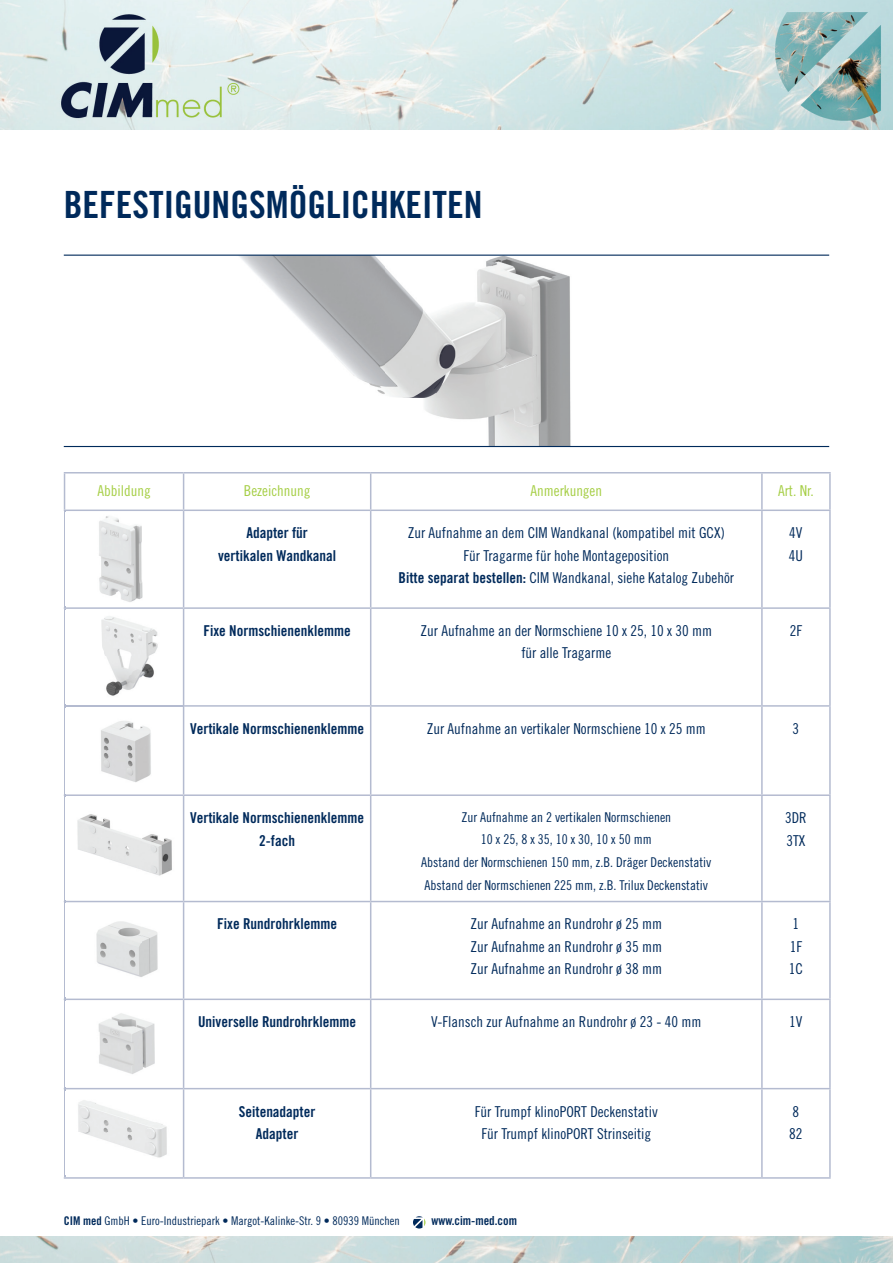
<style>
.page{position:relative;width:893px;height:1263px;background:#fff}
.page>*{position:absolute;margin:0;border:0;box-sizing:border-box;transform-origin:0 0}
.t1{font:37.5px "Trade Gothic LT Std Bd Cn 20";color:#002a5b}
.t2{font:15px/22.5px "Trade Gothic LT Std Cn 18";color:#002a5b}
.t3{font:15px/22.5px "Trade Gothic LT Std Bd Cn 20";color:#002a5b;text-align:center}
.t4{font:15px "Trade Gothic LT Std Cn 18";color:#a5ce44}
.t5{font:13.5px/22.5px "Trade Gothic LT Std Cn 18";color:#002a5b;text-align:center}
.t6{font:12.45px "Trade Gothic LT Std Bd Cn 20";color:#002a5b}
.t7{font:12px "Trade Gothic LT Std Cn 18";color:#002a5b}
.s1{font-family:"Trade Gothic LT Std Bd Cn 20"}
</style>
<div class="page">
<img style="left:0;top:0;width:893px;height:130px">
<img style="left:0;top:1237px;width:893px;height:26px">
<svg style="left:413px;top:1216px;width:12px;height:12px"></svg>
<img style="left:89px;top:256px;width:544px;height:190px">
<hr style="left:64px;top:255px;width:765px;height:1px;background:#002a5b">
<hr style="left:64px;top:446px;width:765px;height:1px;background:#002a5b">
<hr style="left:64px;top:472px;width:120px;height:1px;background:#b4bbd0">
<hr style="left:64px;top:473px;width:1px;height:36px;background:#b4bbd0">
<hr style="left:184px;top:472px;width:187px;height:1px;background:#b4bbd0">
<hr style="left:183px;top:473px;width:1px;height:36px;background:#b4bbd0">
<hr style="left:371px;top:472px;width:391px;height:1px;background:#b4bbd0">
<hr style="left:762px;top:472px;width:69px;height:1px;background:#b4bbd0">
<hr style="left:64px;top:998px;width:120px;height:2px;background:#b4bbd0">
<hr style="left:184px;top:998px;width:187px;height:2px;background:#b4bbd0">
<hr style="left:371px;top:998px;width:391px;height:2px;background:#b4bbd0">
<hr style="left:762px;top:998px;width:69px;height:2px;background:#b4bbd0">
<hr style="left:64px;top:1088px;width:120px;height:1px;background:#b4bbd0">
<hr style="left:184px;top:1088px;width:187px;height:1px;background:#b4bbd0">
<hr style="left:371px;top:1088px;width:391px;height:1px;background:#b4bbd0">
<hr style="left:762px;top:1088px;width:69px;height:1px;background:#b4bbd0">
<hr style="left:64px;top:1177px;width:120px;height:2px;background:#b4bbd0">
<hr style="left:184px;top:1177px;width:187px;height:2px;background:#b4bbd0">
<hr style="left:371px;top:1177px;width:391px;height:2px;background:#b4bbd0">
<hr style="left:762px;top:1177px;width:69px;height:2px;background:#b4bbd0">
<hr style="left:64px;top:509px;width:120px;height:2px;background:#b4bbd0">
<hr style="left:184px;top:509px;width:187px;height:2px;background:#b4bbd0">
<hr style="left:371px;top:509px;width:391px;height:2px;background:#b4bbd0">
<hr style="left:762px;top:509px;width:69px;height:2px;background:#b4bbd0">
<hr style="left:64px;top:607px;width:120px;height:2px;background:#b4bbd0">
<hr style="left:184px;top:607px;width:187px;height:2px;background:#b4bbd0">
<hr style="left:371px;top:607px;width:391px;height:2px;background:#b4bbd0">
<hr style="left:762px;top:607px;width:69px;height:2px;background:#b4bbd0">
<hr style="left:64px;top:705px;width:120px;height:2px;background:#b4bbd0">
<hr style="left:184px;top:705px;width:187px;height:2px;background:#b4bbd0">
<hr style="left:371px;top:705px;width:391px;height:2px;background:#b4bbd0">
<hr style="left:762px;top:705px;width:69px;height:2px;background:#b4bbd0">
<hr style="left:64px;top:794px;width:120px;height:2px;background:#b4bbd0">
<hr style="left:184px;top:794px;width:187px;height:2px;background:#b4bbd0">
<hr style="left:371px;top:794px;width:391px;height:2px;background:#b4bbd0">
<hr style="left:762px;top:794px;width:69px;height:2px;background:#b4bbd0">
<hr style="left:64px;top:901px;width:120px;height:1px;background:#b4bbd0">
<hr style="left:184px;top:901px;width:187px;height:1px;background:#b4bbd0">
<hr style="left:371px;top:901px;width:391px;height:1px;background:#b4bbd0">
<hr style="left:762px;top:901px;width:69px;height:1px;background:#b4bbd0">
<hr style="left:370px;top:473px;width:1px;height:36px;background:#b4bbd0">
<hr style="left:761px;top:473px;width:2px;height:36px;background:#b4bbd0">
<hr style="left:829px;top:473px;width:2px;height:36px;background:#b4bbd0">
<hr style="left:64px;top:511px;width:1px;height:96px;background:#b4bbd0">
<hr style="left:183px;top:511px;width:1px;height:96px;background:#b4bbd0">
<hr style="left:370px;top:511px;width:1px;height:96px;background:#b4bbd0">
<hr style="left:761px;top:511px;width:2px;height:96px;background:#b4bbd0">
<hr style="left:829px;top:511px;width:2px;height:96px;background:#b4bbd0">
<hr style="left:64px;top:609px;width:1px;height:96px;background:#b4bbd0">
<hr style="left:183px;top:609px;width:1px;height:96px;background:#b4bbd0">
<hr style="left:370px;top:609px;width:1px;height:96px;background:#b4bbd0">
<hr style="left:761px;top:609px;width:2px;height:96px;background:#b4bbd0">
<hr style="left:829px;top:609px;width:2px;height:96px;background:#b4bbd0">
<hr style="left:64px;top:707px;width:1px;height:87px;background:#b4bbd0">
<hr style="left:183px;top:707px;width:1px;height:87px;background:#b4bbd0">
<hr style="left:370px;top:707px;width:1px;height:87px;background:#b4bbd0">
<hr style="left:761px;top:707px;width:2px;height:87px;background:#b4bbd0">
<hr style="left:829px;top:707px;width:2px;height:87px;background:#b4bbd0">
<hr style="left:64px;top:796px;width:1px;height:105px;background:#b4bbd0">
<hr style="left:183px;top:796px;width:1px;height:105px;background:#b4bbd0">
<hr style="left:370px;top:796px;width:1px;height:105px;background:#b4bbd0">
<hr style="left:761px;top:796px;width:2px;height:105px;background:#b4bbd0">
<hr style="left:829px;top:796px;width:2px;height:105px;background:#b4bbd0">
<hr style="left:64px;top:902px;width:1px;height:96px;background:#b4bbd0">
<hr style="left:183px;top:902px;width:1px;height:96px;background:#b4bbd0">
<hr style="left:370px;top:902px;width:1px;height:96px;background:#b4bbd0">
<hr style="left:761px;top:902px;width:2px;height:96px;background:#b4bbd0">
<hr style="left:829px;top:902px;width:2px;height:96px;background:#b4bbd0">
<hr style="left:64px;top:1000px;width:1px;height:88px;background:#b4bbd0">
<hr style="left:183px;top:1000px;width:1px;height:88px;background:#b4bbd0">
<hr style="left:370px;top:1000px;width:1px;height:88px;background:#b4bbd0">
<hr style="left:761px;top:1000px;width:2px;height:88px;background:#b4bbd0">
<hr style="left:829px;top:1000px;width:2px;height:88px;background:#b4bbd0">
<hr style="left:64px;top:1089px;width:1px;height:88px;background:#b4bbd0">
<hr style="left:183px;top:1089px;width:1px;height:88px;background:#b4bbd0">
<hr style="left:370px;top:1089px;width:1px;height:88px;background:#b4bbd0">
<hr style="left:761px;top:1089px;width:2px;height:88px;background:#b4bbd0">
<hr style="left:829px;top:1089px;width:2px;height:88px;background:#b4bbd0">
<img style="left:77px;top:814px;width:95px;height:62px">
<img style="left:96px;top:921px;width:62px;height:56px">
<img style="left:98px;top:1013px;width:57px;height:61px">
<img style="left:99px;top:516px;width:44px;height:86px">
<img style="left:101px;top:721px;width:50px;height:61px">
<img style="left:101px;top:616px;width:57px;height:80px">
<img style="left:78px;top:1100px;width:89px;height:58px">
<h1 class="t1" style="left:64px;top:182px;width:420px">BEFESTIGUNGSMÖGLICHKEITEN</h1>
<p class="t4" style="left:97px;top:482px;width:55px">Abbildung</p>
<p class="t4" style="left:244px;top:482px;width:68px">Bezeichnung</p>
<p class="t4" style="left:530px;top:482px;width:73px">Anmerkungen</p>
<p class="t4" style="left:778px;top:482px;width:37px">Art. Nr.</p>
<p class="t3" style="left:218px;top:521px;width:120px">Adapter für vertikalen Wandkanal</p>
<p class="t2" style="left:399px;top:521px;width:337px;text-align:center">Zur Aufnahme an dem CIM Wandkanal (kompatibel mit GCX)<br>Für Tragarme für hohe Montageposition<br><span class="s1">Bitte separat bestellen:</span> CIM Wandkanal, siehe Katalog Zubehör</p>
<p class="t2" style="left:789px;top:521px;width:16px">4V<br>4U</p>
<p class="t3" style="left:203px;top:619px;width:149px">Fixe Normschienenklemme</p>
<p class="t2" style="left:421px;top:619px;width:293px;text-align:center">Zur Aufnahme an der Normschiene 10 x 25, 10 x 30 mm für alle Tragarme</p>
<p class="t2" style="left:790px;top:619px;width:14px">2F</p>
<p class="t3" style="left:190px;top:717px;width:176px">Vertikale Normschienenklemme</p>
<p class="t2" style="left:427px;top:717px;width:281px">Zur Aufnahme an vertikaler Normschiene 10 x 25 mm</p>
<p class="t2" style="left:793px;top:717px;width:8px">3</p>
<p class="t3" style="left:190px;top:806px;width:176px">Vertikale Normschienenklemme<br>2-fach</p>
<p class="t5" style="left:421px;top:806px;width:292px">Zur Aufnahme an 2 vertikalen Normschienen<br>10 x 25, 8 x 35, 10 x 30, 10 x 50 mm<br>Abstand der Normschienen 150 mm, z.B. Dräger Deckenstativ Abstand der Normschienen 225 mm, z.B. Trilux Deckenstativ</p>
<p class="t2" style="left:785px;top:806px;width:23px">3DR<br>3TX</p>
<p class="t3" style="left:217px;top:913px;width:121px">Fixe Rundrohrklemme</p>
<p class="t2" style="left:470px;top:913px;width:193px;text-align:justify">Zur Aufnahme an Rundrohr ø 25 mm Zur Aufnahme an Rundrohr ø 35 mm Zur Aufnahme an Rundrohr ø 38 mm</p>
<p class="t2" style="left:789px;top:913px;width:16px">1<br>1F<br>1C</p>
<p class="t3" style="left:198px;top:1010px;width:160px">Universelle Rundrohrklemme</p>
<p class="t2" style="left:431px;top:1010px;width:272px">V-Flansch zur Aufnahme an Rundrohr ø 23 - 40 mm</p>
<p class="t2" style="left:789px;top:1010px;width:15px">1V</p>
<p class="t3" style="left:239px;top:1100px;width:78px">Seitenadapter<br>Adapter</p>
<p class="t2" style="left:475px;top:1100px;width:185px;text-align:center">Für Trumpf klinoPORT Deckenstativ<br>Für Trumpf klinoPORT Strinseitig</p>
<p class="t2" style="left:789px;top:1100px;width:15px">8<br>82</p>
<p class="t7" style="left:64px;top:1213px;width:337px"><span class="s1">CIM med</span> GmbH • Euro-Industriepark • Margot-Kalinke-Str. 9 • 80939 München</p>
<p class="t6" style="left:431px;top:1213px;width:87px">www.cim-med.com</p>
</div>
